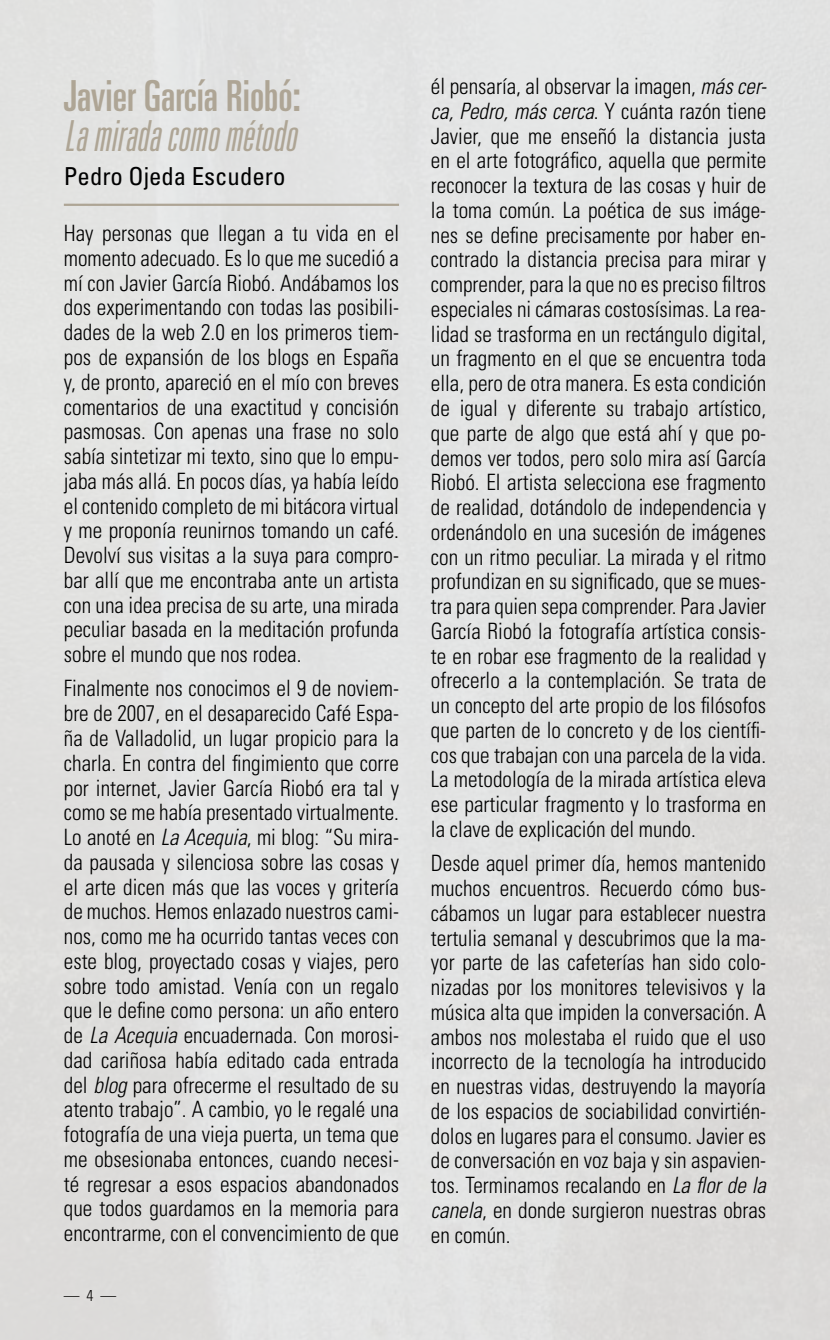
<style>
.page{position:relative;width:830px;height:1340px;background:#fff}
.page>*{position:absolute;margin:0;border:0;box-sizing:border-box;transform-origin:0 0}
.t1{font:ultra-condensed 42.75px "Univers";color:#aea595}
.t2{font:italic 300 ultra-condensed 42.75px "Univers";color:#aea595}
.t3{font:condensed 24.75px "Univers";color:#000}
.t4{font:300 condensed 22.5px/24.8px "Univers";color:#000;text-align:justify;scale:.95 1}
.t5{font:300 condensed 15.75px "Univers";color:#000}
.s1{font-style:italic}
</style>
<div class="page">
<hr style="left:829px;top:0;width:1px;height:1339px;background:#e8e9e8">
<hr style="left:64px;top:204px;width:335px;height:2px;background:#aea595">
<h1 class="t1" style="left:64px;top:71px;width:238px">Javier García Riobó:</h1>
<h1 class="t2" style="left:64px;top:114px;width:241px">Lamiradacomométodo</h1>
<p class="t3" style="left:64px;top:160px;width:223px">Pedro Ojeda Escudero</p>
<p class="t4" style="left:64px;top:220px;width:354px">Hay personas que llegan a tu vida en el momento adecuado. Es lo que me sucedió a mí con Javier García Riobó. Andábamos los dos experimentando con todas las posibili&shy;dades de la web 2.0 en los primeros tiem&shy;pos de expansión de los blogs en España y, de pronto, apareció en el mío con breves comentarios de una exactitud y concisión pasmosas. Con apenas una frase no solo sabía sintetizar mi texto, sino que lo empu&shy;jaba más allá. En pocos días, ya había leído el contenido completo de mi bitácora virtual y me proponía reunirnos tomando un café.<br>Devolví sus visitas a la suya para compro&shy;bar allí que me encontraba ante un artista con una idea precisa de su arte, una mirada peculiar basada en la meditación profunda sobre el mundo que nos rodea.</p>
<p class="t4" style="left:64px;top:676px;width:354px">Finalmente nos conocimos el 9 de noviem&shy;bre de 2007, en el desaparecido Café Espa&shy;ña de Valladolid, un lugar propicio para la charla. En contra del fingimiento que corre por internet, Javier García Riobó era tal y como se me había presentado virtualmente.<br>Lo anoté en <span class="s1">La Acequia</span>, mi blog: “Su mira&shy;da pausada y silenciosa sobre las cosas y el arte dicen más que las voces y gritería de muchos. Hemos enlazado nuestros cami&shy;nos, como me ha ocurrido tantas veces con este blog, proyectado cosas y viajes, pero sobre todo amistad. Venía con un regalo que le define como persona: un año entero de <span class="s1">La Acequia</span> encuadernada. Con morosi&shy;dad cariñosa había editado cada entrada del <span class="s1">blog</span> para ofrecerme el resultado de su atento trabajo”. A cambio, yo le regalé una fotografía de una vieja puerta, un tema que me obsesionaba entonces, cuando necesi&shy;té regresar a esos espacios abandonados que todos guardamos en la memoria para encontrarme, con el convencimiento de que</p>
<p class="t5" style="left:64px;top:1285px;width:54px">— 4 —</p>
<p class="t4" style="left:431px;top:73px;width:355px">él pensaría, al observar la imagen, <span class="s1">más cer&shy;ca, Pedro, más cerca</span>. Y cuánta razón tiene Javier, que me enseñó la distancia justa en el arte fotográfico, aquella que permite reconocer la textura de las cosas y huir de la toma común. La poética de sus imáge&shy;nes se define precisamente por haber en&shy;contrado la distancia precisa para mirar y comprender, para la que no es preciso filtros especiales ni cámaras costosísimas. La rea&shy;lidad se trasforma en un rectángulo digital, un fragmento en el que se encuentra toda ella, pero de otra manera. Es esta condición de igual y diferente su trabajo artístico, que parte de algo que está ahí y que po&shy;demos ver todos, pero solo mira así García Riobó. El artista selecciona ese fragmento de realidad, dotándolo de independencia y ordenándolo en una sucesión de imágenes con un ritmo peculiar. La mirada y el ritmo profundizan en su significado, que se mues&shy;tra para quien sepa comprender. Para Javier García Riobó la fotografía artística consis&shy;te en robar ese fragmento de la realidad y ofrecerlo a la contemplación. Se trata de un concepto del arte propio de los filósofos que parten de lo concreto y de los científi&shy;cos que trabajan con una parcela de la vida.<br>La metodología de la mirada artística eleva ese particular fragmento y lo trasforma en la clave de explicación del mundo.</p>
<p class="t4" style="left:431px;top:850px;width:354px">Desde aquel primer día, hemos mantenido muchos encuentros. Recuerdo cómo bus&shy;cábamos un lugar para establecer nuestra tertulia semanal y descubrimos que la ma&shy;yor parte de las cafeterías han sido colo&shy;nizadas por los monitores televisivos y la música alta que impiden la conversación. A ambos nos molestaba el ruido que el uso incorrecto de la tecnología ha introducido en nuestras vidas, destruyendo la mayoría de los espacios de sociabilidad convirtién&shy;dolos en lugares para el consumo. Javier es de conversación en voz baja y sin aspavien&shy;tos. Terminamos recalando en <span class="s1">La flor de la canela</span>, en donde surgieron nuestras obras en común.</p>
</div>
